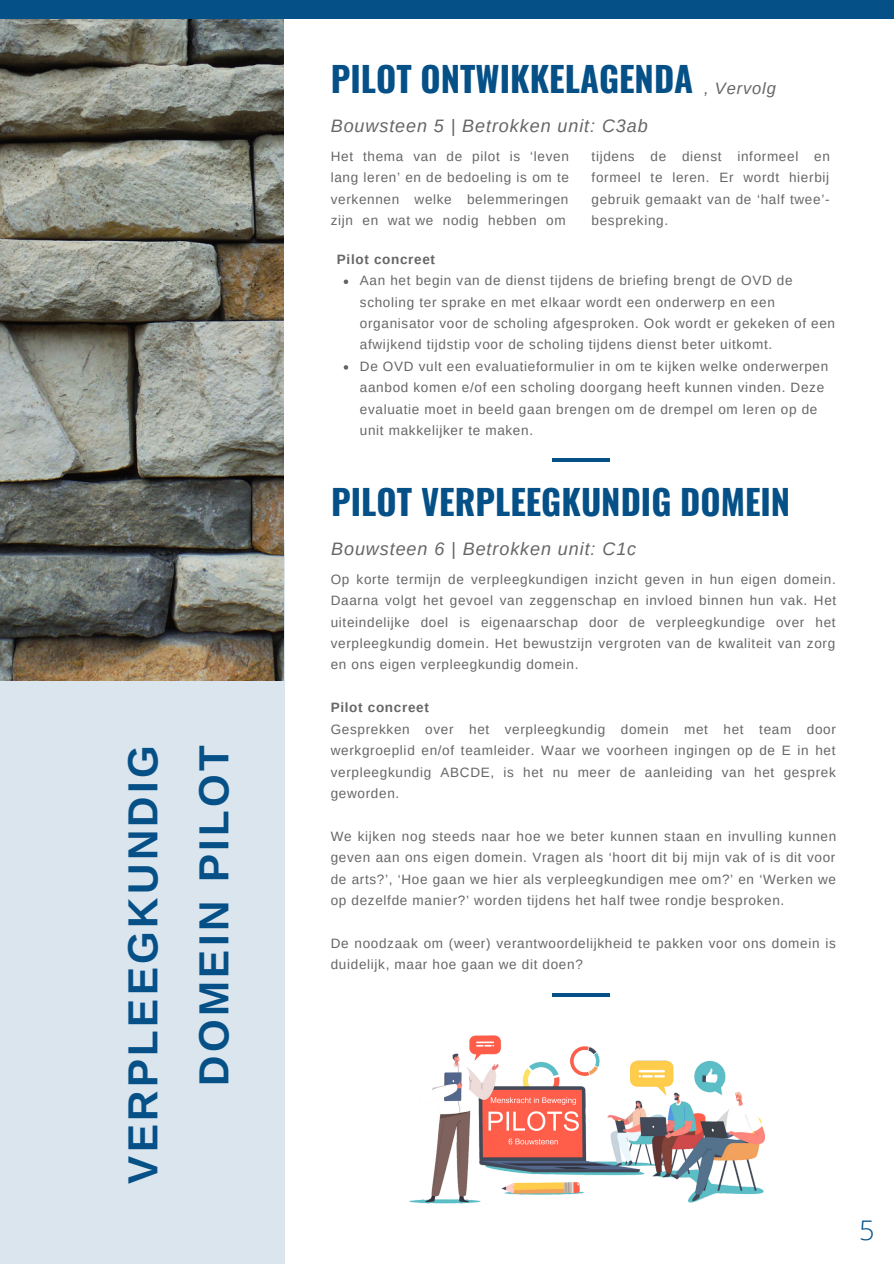
<style>
.page{position:relative;width:894px;height:1264px;background:#fff}
.page>*{position:absolute;margin:0;border:0;box-sizing:border-box;transform-origin:0 0}
.t1{font:700 42px/70.9px "Arimo";letter-spacing:.08em;color:#055087;text-align:right}
.t2{font:700 34.5px "Oswald";color:#055087}
.t3{font:300 27px "Open Sans";color:#055087}
.t4{font:italic 18px "Arimo";letter-spacing:.05em;color:#666}
.t5{font:italic 16.5px "Arimo";letter-spacing:.05em;color:#666}
.t6{font:13.5px/21.5px "Arimo";letter-spacing:.05em;color:#666;text-align:justify}
.t7{font:700 13.5px "Arimo";letter-spacing:.05em;color:#666}
</style>
<div class="page">
<div style="left:0;top:540px;width:284px;height:723px;background:#dae5ed"></div>
<div style="left:0;top:0;width:893px;height:19px;background:#055087"></div>
<img style="left:1px;top:19px;width:283px;height:661px">
<hr style="left:551px;top:458px;width:58px;height:3px;background:#055087">
<svg style="left:552px;top:993px;width:57px;height:3px"></svg>
<svg style="left:343px;top:279px;width:5px;height:5px"></svg>
<svg style="left:343px;top:365px;width:5px;height:4px"></svg>
<img style="left:409px;top:1035px;width:356px;height:169px">
<p class="t1" style="left:107px;top:1183px;width:440px;rotate:-90deg">VERPLEEGKUNDIG<br>DOMEIN PILOT</p>
<p class="t2" style="left:330px;top:52px;width:364px">PILOT ONTWIKKELAGENDA</p>
<p class="t4" style="left:330px;top:115px;width:318px">Bouwsteen 5 | Betrokken unit: C3ab</p>
<p class="t5" style="left:704px;top:80px;width:73px">, Vervolg</p>
<p class="t6" style="left:330px;top:145px;width:240px">Het thema van de pilot is ‘leven lang leren’ en de bedoeling is om te verkennen welke belemmeringen zijn en wat we nodig hebben om</p>
<p class="t6" style="left:591px;top:145px;width:240px">tijdens de dienst informeel en formeel te leren. Er wordt hierbij gebruik gemaakt van de ‘half twee’- bespreking.</p>
<p class="t7" style="left:337px;top:251px;width:100px">Pilot concreet</p>
<p class="t6" style="left:360px;top:270px;width:476px;text-align:left">Aan het begin van de dienst tijdens de briefing brengt de OVD de scholing ter sprake en met elkaar wordt een onderwerp en een organisator voor de scholing afgesproken. Ook wordt er gekeken of een afwijkend tijdstip voor de scholing tijdens dienst beter uitkomt.</p>
<p class="t6" style="left:360px;top:355px;width:470px;text-align:left">De OVD vult een evaluatieformulier in om te kijken welke onderwerpen aanbod komen e/of een scholing doorgang heeft kunnen vinden. Deze evaluatie moet in beeld gaan brengen om de drempel om leren op de unit makkelijker te maken.</p>
<p class="t2" style="left:331px;top:475px;width:460px">PILOT VERPLEEGKUNDIG DOMEIN</p>
<p class="t4" style="left:331px;top:538px;width:306px">Bouwsteen 6 | Betrokken unit: C1c</p>
<p class="t6" style="left:330px;top:568px;width:507px">Op korte termijn de verpleegkundigen inzicht geven in hun eigen domein.<br>Daarna volgt het gevoel van zeggenschap en invloed binnen hun vak. Het uiteindelijke doel is eigenaarschap door de verpleegkundige over het verpleegkundig domein. Het bewustzijn vergroten van de kwaliteit van zorg en ons eigen verpleegkundig domein.</p>
<p class="t7" style="left:330px;top:700px;width:100px">Pilot concreet</p>
<p class="t6" style="left:330px;top:718px;width:506px">Gesprekken over het verpleegkundig domein met het team door werkgroeplid en/of teamleider. Waar we voorheen ingingen op de E in het verpleegkundig ABCDE, is het nu meer de aanleiding van het gesprek geworden.</p>
<p class="t6" style="left:330px;top:825px;width:507px">We kijken nog steeds naar hoe we beter kunnen staan en invulling kunnen geven aan ons eigen domein. Vragen als ‘hoort dit bij mijn vak of is dit voor de arts?’, ‘Hoe gaan we hier als verpleegkundigen mee om?’ en ‘Werken we op dezelfde manier?’ worden tijdens het half twee rondje besproken.</p>
<p class="t6" style="left:330px;top:932px;width:506px">De noodzaak om (weer) verantwoordelijkheid te pakken voor ons domein is duidelijk, maar hoe gaan we dit doen?</p>
<p class="t3" style="left:858px;top:1210px;width:17px">5</p>
</div>
